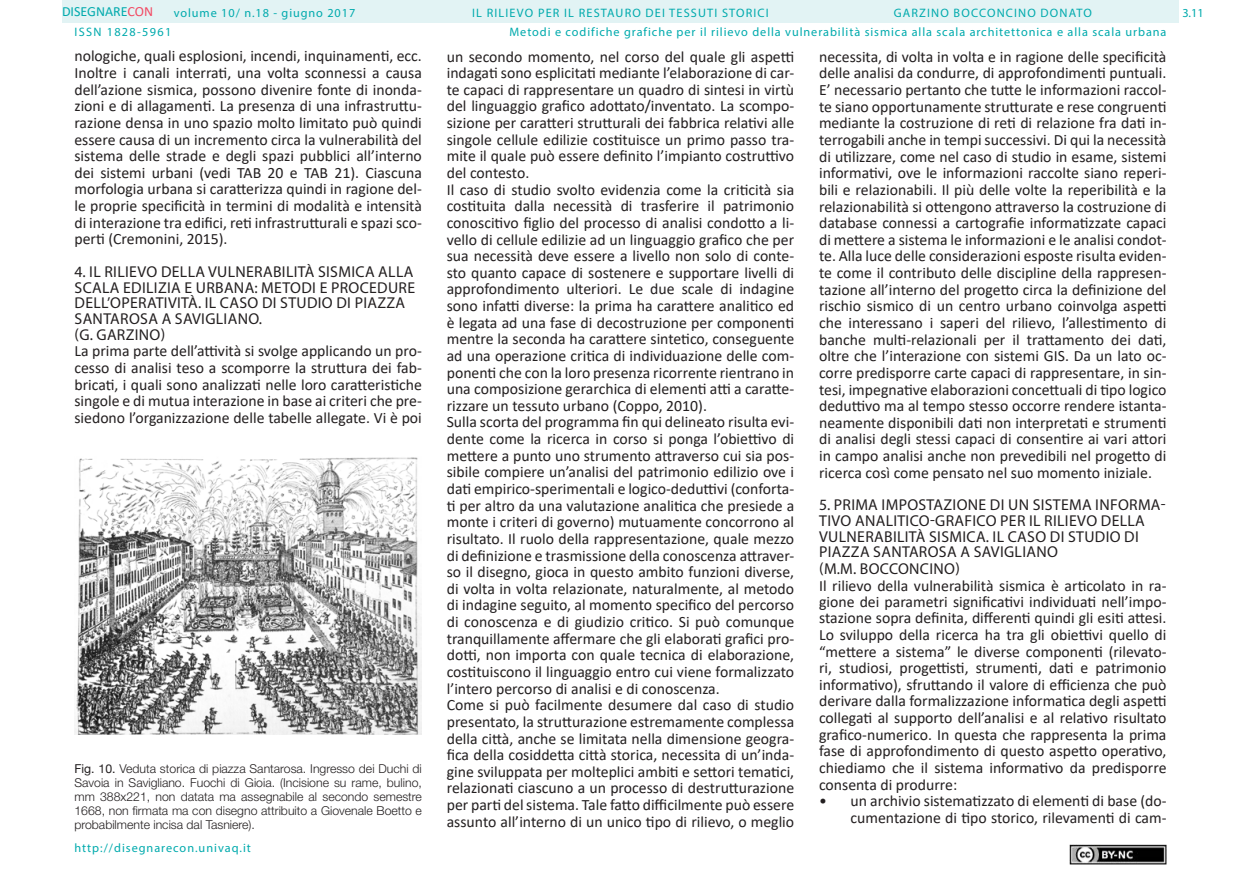
<style>
.page{position:relative;width:1241px;height:893px;background:#fff}
.page>*{position:absolute;margin:0;border:0;box-sizing:border-box;transform-origin:0 0}
.t1{font:15.75px/16.6px "Calibri";color:#231f20;text-align:justify}
.t2{font:15.75px/15.8px "Myriad Pro";letter-spacing:.02em;color:#231f20}
.t3{font:14px "Calibri";color:#00aaad}
.didaFigura{font:300 12.25px/14px "Helvetica Neue";color:#231f20;text-align:justify}
.t4{font:12.25px/19.4px "Myriad Pro";letter-spacing:.075em;color:#00aaad}
.t5{font:12.25px "Myriad Pro";letter-spacing:.095em;color:#00aaad}
.t6{font:12.25px "Myriad Pro";letter-spacing:.11em;color:#00aaad}
.s1{color:#f24862}
.s2{font-weight:400}
</style>
<div class="page">
<div style="left:62px;top:0;width:1116px;height:23px;background:#e2f3f4"></div>
<img style="left:1069px;top:845px;width:97px;height:19px">
<img style="left:74px;top:457px;width:348px;height:277px">
<p class="t3" style="left:62px;top:2px;width:93px">DISEGNARE<span class="s1">CON</span></p>
<p class="t4" style="left:509px;top:3px;width:658px;text-indent:384px">GARZINO BOCCONCINO DONATO<br>Metodi e codifiche grafiche per il rilievo della vulnerabilità sismica alla scala architettonica e alla scala urbana</p>
<p class="t4" style="left:174px;top:3px;width:183px">volume 10/ n.18 - giugno 2017</p>
<p class="t5" style="left:472px;top:5px;width:298px">IL RILIEVO PER IL RESTAURO DEI TESSUTI STORICI</p>
<p class="t4" style="left:1182px;top:3px;width:23px">3.11</p>
<p class="t6" style="left:74px;top:24px;width:98px">ISSN 1828-5961</p>
<p class="t1" style="left:74px;top:47px;width:349px">nologiche, quali esplosioni, incendi, inquinamenti, ecc.<br>Inoltre i canali interrati, una volta sconnessi a causa dell’azione sismica, possono divenire fonte di inonda&shy;zioni e di allagamenti. La presenza di una infrastruttu&shy;razione densa in uno spazio molto limitato può quindi essere causa di un incremento circa la vulnerabilità del sistema delle strade e degli spazi pubblici all’interno dei sistemi urbani (vedi TAB 20 e TAB 21). Ciascuna morfologia urbana si caratterizza quindi in ragione del&shy;le proprie specificità in termini di modalità e intensità di interazione tra edifici, reti infrastrutturali e spazi sco&shy;perti (Cremonini, 2015).</p>
<p class="t2" style="left:74px;top:263px;width:342px">4. IL RILIEVO DELLA VULNERABILITÀ SISMICA ALLA SCALA EDILIZIA E URBANA: METODI E PROCEDURE DELL’OPERATIVITÀ. IL CASO DI STUDIO DI PIAZZA SANTAROSA A SAVIGLIANO.</p>
<p class="t2" style="left:75px;top:326px;width:92px">(G. GARZINO)</p>
<p class="t1" style="left:74px;top:342px;width:349px">La prima parte dell’attività si svolge applicando un pro&shy;cesso di analisi teso a scomporre la struttura dei fab&shy;bricati, i quali sono analizzati nelle loro caratteristiche singole e di mutua interazione in base ai criteri che pre&shy;siedono l’organizzazione delle tabelle allegate. Vi è poi</p>
<p class="didaFigura" style="left:74px;top:760px;width:349px"><span class="s2">Fig. 10.</span> Veduta storica di piazza Santarosa. Ingresso dei Duchi di Savoia in Savigliano. Fuochi di Gioia. (Incisione su rame, bulino, mm 388x221, non datata ma assegnabile al secondo semestre 1668, non firmata ma con disegno attribuito a Giovenale Boetto e probabilmente incisa dal Tasniere).</p>
<p class="t4" style="left:74px;top:838px;width:178px">http://disegnarecon.univaq.it</p>
<p class="t1" style="left:446px;top:48px;width:349px">un secondo momento, nel corso del quale gli aspetti indagati sono esplicitati mediante l’elaborazione di car&shy;te capaci di rappresentare un quadro di sintesi in virtù del linguaggio grafico adottato/inventato. La scompo&shy;sizione per caratteri strutturali dei fabbrica relativi alle singole cellule edilizie costituisce un primo passo tra&shy;mite il quale può essere definito l’impianto costruttivo del contesto.</p>
<p class="t1" style="left:446px;top:181px;width:349px">Il caso di studio svolto evidenzia come la criticità sia costituita dalla necessità di trasferire il patrimonio conoscitivo figlio del processo di analisi condotto a li&shy;vello di cellule edilizie ad un linguaggio grafico che per sua necessità deve essere a livello non solo di conte&shy;sto quanto capace di sostenere e supportare livelli di approfondimento ulteriori. Le due scale di indagine sono infatti diverse: la prima ha carattere analitico ed è legata ad una fase di decostruzione per componenti mentre la seconda ha carattere sintetico, conseguente ad una operazione critica di individuazione delle com&shy;ponenti che con la loro presenza ricorrente rientrano in una composizione gerarchica di elementi atti a caratte&shy;rizzare un tessuto urbano (Coppo, 2010).</p>
<p class="t1" style="left:446px;top:414px;width:349px">Sulla scorta del programma fin qui delineato risulta evi&shy;dente come la ricerca in corso si ponga l’obiettivo di mettere a punto uno strumento attraverso cui sia pos&shy;sibile compiere un’analisi del patrimonio edilizio ove i dati empirico-sperimentali e logico-deduttivi (conforta&shy;ti per altro da una valutazione analitica che presiede a monte i criteri di governo) mutuamente concorrono al risultato. Il ruolo della rappresentazione, quale mezzo di definizione e trasmissione della conoscenza attraver&shy;so il disegno, gioca in questo ambito funzioni diverse, di volta in volta relazionate, naturalmente, al metodo di indagine seguito, al momento specifico del percorso di conoscenza e di giudizio critico. Si può comunque tranquillamente affermare che gli elaborati grafici pro&shy;dotti, non importa con quale tecnica di elaborazione, costituiscono il linguaggio entro cui viene formalizzato l’intero percorso di analisi e di conoscenza.</p>
<p class="t1" style="left:446px;top:696px;width:349px">Come si può facilmente desumere dal caso di studio presentato, la strutturazione estremamente complessa della città, anche se limitata nella dimensione geogra&shy;fica della cosiddetta città storica, necessita di un’inda&shy;gine sviluppata per molteplici ambiti e settori tematici, relazionati ciascuno a un processo di destrutturazione per parti del sistema. Tale fatto difficilmente può essere assunto all’interno di un unico tipo di rilievo, o meglio</p>
<p class="t1" style="left:819px;top:48px;width:349px">necessita, di volta in volta e in ragione delle specificità delle analisi da condurre, di approfondimenti puntuali.<br>E’ necessario pertanto che tutte le informazioni raccol&shy;te siano opportunamente strutturate e rese congruenti mediante la costruzione di reti di relazione fra dati in&shy;terrogabili anche in tempi successivi. Di qui la necessità di utilizzare, come nel caso di studio in esame, sistemi informativi, ove le informazioni raccolte siano reperi&shy;bili e relazionabili. Il più delle volte la reperibilità e la relazionabilità si ottengono attraverso la costruzione di database connessi a cartografie informatizzate capaci di mettere a sistema le informazioni e le analisi condot&shy;te. Alla luce delle considerazioni esposte risulta eviden&shy;te come il contributo delle discipline della rappresen&shy;tazione all’interno del progetto circa la definizione del rischio sismico di un centro urbano coinvolga aspetti che interessano i saperi del rilievo, l’allestimento di banche multi-relazionali per il trattamento dei dati, oltre che l’interazione con sistemi GIS. Da un lato oc&shy;corre predisporre carte capaci di rappresentare, in sin&shy;tesi, impegnative elaborazioni concettuali di tipo logico deduttivo ma al tempo stesso occorre rendere istanta&shy;neamente disponibili dati non interpretati e strumenti di analisi degli stessi capaci di consentire ai vari attori in campo analisi anche non prevedibili nel progetto di ricerca così come pensato nel suo momento iniziale.</p>
<p class="t2" style="left:819px;top:497px;width:348px">5. PRIMA IMPOSTAZIONE DI UN SISTEMA INFORMA-TIVO ANALITICO-GRAFICO PER IL RILIEVO DELLA VULNERABILITÀ SISMICA. IL CASO DI STUDIO DI PIAZZA SANTAROSA A SAVIGLIANO</p>
<p class="t2" style="left:819px;top:561px;width:142px">(M.M. BOCCONCINO)</p>
<p class="t1" style="left:819px;top:577px;width:349px">Il rilievo della vulnerabilità sismica è articolato in ra&shy;gione dei parametri significativi individuati nell’impo&shy;stazione sopra definita, differenti quindi gli esiti attesi.<br>Lo sviluppo della ricerca ha tra gli obiettivi quello di “mettere a sistema” le diverse componenti (rilevato&shy;ri, studiosi, progettisti, strumenti, dati e patrimonio informativo), sfruttando il valore di efficienza che può derivare dalla formalizzazione informatica degli aspetti collegati al supporto dell’analisi e al relativo risultato grafico-numerico. In questa che rappresenta la prima fase di approfondimento di questo aspetto operativo, chiediamo che il sistema informativo da predisporre consenta di produrre:</p>
<p class="t1" style="left:819px;top:792px;width:349px;text-align:right">• un archivio sistematizzato di elementi di base (do&shy;cumentazione di tipo storico, rilevamenti di cam-</p>
</div>
